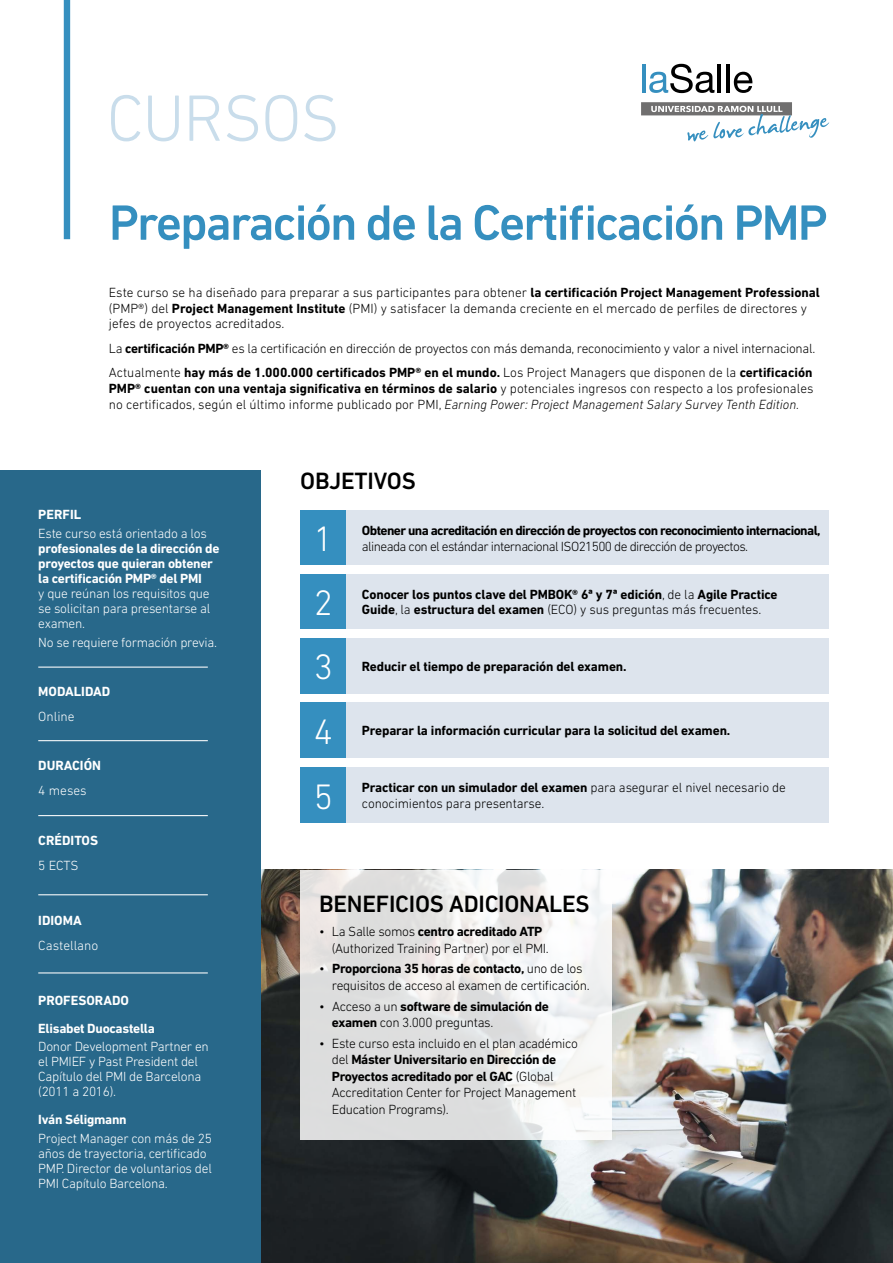
<style>
.page{position:relative;width:893px;height:1263px;background:#fff}
.page>*{position:absolute;margin:0;border:0;box-sizing:border-box;transform-origin:0 0}
.t1{font:300 66.45px "DIN Next LT Pro";letter-spacing:-.02em;color:#c9ddeb}
.t2{font:500 50.4px "DIN Next LT Pro";letter-spacing:-.04em;color:#358fbf}
.t3{font:300 36px "DIN Next LT Pro";color:#fff}
.t4{font:500 24px "DIN Next LT Pro";letter-spacing:-.01em;color:#000}
.t5{font:300 13.5px/16.5px "DIN Next LT Pro";letter-spacing:-.02em;color:#000}
.t6{font:300 13.5px/15px "DIN Next LT Pro";letter-spacing:-.02em;color:#fff}
.t7{font:300 13.5px/15.8px "DIN Next LT Pro";color:#000}
.t8{font:700 13.5px "DIN Next LT Pro";letter-spacing:-.01em;color:#000}
.t9{font:700 13.5px/15px "DIN Next LT Pro";letter-spacing:-.02em;color:#fff}
.t10{font:700 13.5px "DIN Next LT Pro";letter-spacing:-.045em;color:#000}
.t11{font:300 13.5px "DIN Next LT Pro";letter-spacing:-.045em;color:#000}
.t12{font:700 13.5px "DIN Next LT Pro";color:#fff}
.t13{font:300 13.5px "DIN Next LT Pro";color:#fff}
.s1{font-weight:700}
.s2{font-style:italic}
.s3{font-weight:300}
</style>
<div class="page">
<img style="left:261px;top:870px;width:632px;height:393px">
<hr style="left:642px;top:64px;width:3px;height:28px;background:#358fbf">
<svg style="left:649px;top:64px;width:65px;height:29px"></svg>
<hr style="left:718px;top:64px;width:3px;height:28px;background:#000">
<hr style="left:726px;top:64px;width:4px;height:28px;background:#000">
<svg style="left:734px;top:72px;width:18px;height:21px"></svg>
<svg style="left:641px;top:102px;width:188px;height:40px"></svg>
<div style="left:301px;top:511px;width:528px;height:54px;background:#dde4ed"></div>
<div style="left:301px;top:511px;width:45px;height:54px;background:#358fbf"></div>
<div style="left:301px;top:638px;width:528px;height:55px;background:#dde4ed"></div>
<div style="left:301px;top:638px;width:45px;height:55px;background:#358fbf"></div>
<div style="left:301px;top:702px;width:528px;height:56px;background:#dde4ed"></div>
<div style="left:301px;top:702px;width:45px;height:56px;background:#358fbf"></div>
<div style="left:301px;top:767px;width:528px;height:56px;background:#dde4ed"></div>
<div style="left:301px;top:767px;width:45px;height:56px;background:#358fbf"></div>
<div style="left:301px;top:574px;width:528px;height:55px;background:#dde4ed"></div>
<div style="left:301px;top:574px;width:45px;height:55px;background:#358fbf"></div>
<div style="left:64px;top:0;width:6px;height:239px;background:#358fbf"></div>
<svg style="left:301px;top:870px;width:311px;height:269px;fill:#e3e2e1"></svg>
<div style="left:0;top:471px;width:261px;height:792px;background:#28688a"></div>
<hr style="left:38px;top:666px;width:170px;height:2px;background:#fff">
<hr style="left:38px;top:740px;width:170px;height:1px;background:#fff">
<hr style="left:38px;top:815px;width:170px;height:1px;background:#fff">
<hr style="left:38px;top:894px;width:170px;height:1px;background:#fff">
<hr style="left:38px;top:972px;width:170px;height:1px;background:#fff">
<h1 class="t1" style="left:107px;top:80px;width:235px">CURSOS</h1>
<h2 class="t2" style="left:109px;top:193px;width:720px">Preparación de la Certificación PMP</h2>
<p class="t7" style="left:109px;top:284px;width:713px">Este curso se ha diseñado para preparar a sus participantes para obtener <span class="s1">la certificación Project Management Professional </span>(PMP®) del <span class="s1">Project Management Institute</span> (PMI) y satisfacer la demanda creciente en el mercado de perfiles de directores y jefes de proyectos acreditados.</p>
<p class="t5" style="left:109px;top:336px;width:708px;line-height:24.3px">La <span class="s1">certificación PMP®</span> es la certificación en dirección de proyectos con más demanda, reconocimiento y valor a nivel internacional.<br>Actualmente <span class="s1">hay más de 1.000.000 certificados PMP® en el mundo.</span> Los Project Managers que disponen de la <span class="s1">certificación</span></p>
<p class="t5" style="left:109px;top:380px;width:706px;line-height:15.8px"><span class="s1">PMP® cuentan con una ventaja significativa en términos de salario</span> y potenciales ingresos con respecto a los profesionales no certificados, según el último informe publicado por PMI, <span class="s2">Earning Power: Project Management Salary Survey Tenth Edition.</span></p>
<p class="t9" style="left:38px;top:507px;width:44px">PERFIL</p>
<p class="t6" style="left:38px;top:526px;width:170px">Este curso está orientado a los</p>
<p class="t9" style="left:38px;top:541px;width:183px">profesionales de la dirección de proyectos que quieran obtener la certificación PMP® del PMI</p>
<p class="t6" style="left:38px;top:586px;width:174px;text-align:justify">y que reúnan los requisitos que se solicitan para presentarse al examen.</p>
<p class="t6" style="left:38px;top:635px;width:180px">No se requiere formación previa.</p>
<p class="t12" style="left:38px;top:683px;width:74px">MODALIDAD</p>
<p class="t6" style="left:38px;top:709px;width:38px">Online</p>
<p class="t12" style="left:38px;top:758px;width:64px">DURACIÓN</p>
<p class="t6" style="left:38px;top:783px;width:50px">4 meses</p>
<p class="t12" style="left:38px;top:833px;width:61px">CRÉDITOS</p>
<p class="t6" style="left:38px;top:858px;width:42px">5 ECTS</p>
<p class="t9" style="left:38px;top:912px;width:45px">IDIOMA</p>
<p class="t13" style="left:38px;top:937px;width:62px">Castellano</p>
<p class="t9" style="left:38px;top:986px;width:118px;line-height:27.8px">PROFESORADO<br>Elisabet Duocastella</p>
<p class="t6" style="left:38px;top:1039px;width:172px">Donor Development Partner en el PMIEF y Past President del<br>Capítulo del PMI de Barcelona (2011 a 2016).</p>
<p class="t9" style="left:38px;top:1112px;width:90px">Iván Séligmann</p>
<p class="t6" style="left:38px;top:1130px;width:175px">Project Manager con más de 25 años de trayectoria, certificado<br>PMP. Director de voluntarios del<br>PMI Capítulo Barcelona.</p>
<h3 class="t4" style="left:300px;top:467px;width:117px">OBJETIVOS</h3>
<p class="t10" style="left:362px;top:522px;width:460px">Obtener una acreditación en dirección de proyectos con reconocimiento internacional,</p>
<h3 class="t3" style="left:314px;top:518px;width:21px">1</h3>
<p class="t11" style="left:362px;top:539px;width:388px">alineada con el estándar internacional ISO21500 de dirección de proyectos.</p>
<h3 class="t3" style="left:314px;top:582px;width:21px">2</h3>
<p class="t8" style="left:362px;top:586px;width:417px">Conocer los puntos clave del PMBOK® 6ª y 7ª edición<span class="s3">, de la</span> Agile Practice</p>
<p class="t5" style="left:362px;top:601px;width:401px"><span class="s1">Guide</span>, la <span class="s1">estructura del examen</span> (ECO) y sus preguntas más frecuentes.</p>
<h3 class="t3" style="left:314px;top:646px;width:21px">3</h3>
<p class="t8" style="left:362px;top:658px;width:266px">Reducir el tiempo de preparación del examen.</p>
<h3 class="t3" style="left:314px;top:711px;width:21px">4</h3>
<p class="t8" style="left:362px;top:723px;width:370px">Preparar la información curricular para la solicitud del examen.</p>
<p class="t8" style="left:362px;top:780px;width:425px">Practicar con un simulador del examen <span class="s3">para asegurar el nivel necesario de</span></p>
<h3 class="t3" style="left:314px;top:776px;width:21px">5</h3>
<p class="t5" style="left:362px;top:795px;width:184px">conocimientos para presentarse.</p>
<h3 class="t4" style="left:319px;top:890px;width:272px">BENEFICIOS ADICIONALES</h3>
<p class="t5" style="left:332px;top:923px;width:218px;text-indent:-13px">• La Salle somos <span class="s1">centro acreditado ATP </span>(Authorized Training Partner) por el PMI.</p>
<p class="t5" style="left:332px;top:960px;width:259px;text-indent:-13px">• <span class="s1">Proporciona 35 horas de contacto,</span> uno de los requisitos de acceso al examen de certificación.</p>
<p class="t5" style="left:332px;top:997px;width:219px;text-indent:-13px">• Acceso a un <span class="s1">software de simulación de examen</span> con 3.000 preguntas.</p>
<p class="t5" style="left:332px;top:1035px;width:248px;text-indent:-13px">• Este curso esta incluido en el plan académico del <span class="s1">Máster Universitario en Dirección de Proyectos acreditado por el GAC</span> (Global Accreditation Center for Project Management Education Programs).</p>
</div>
